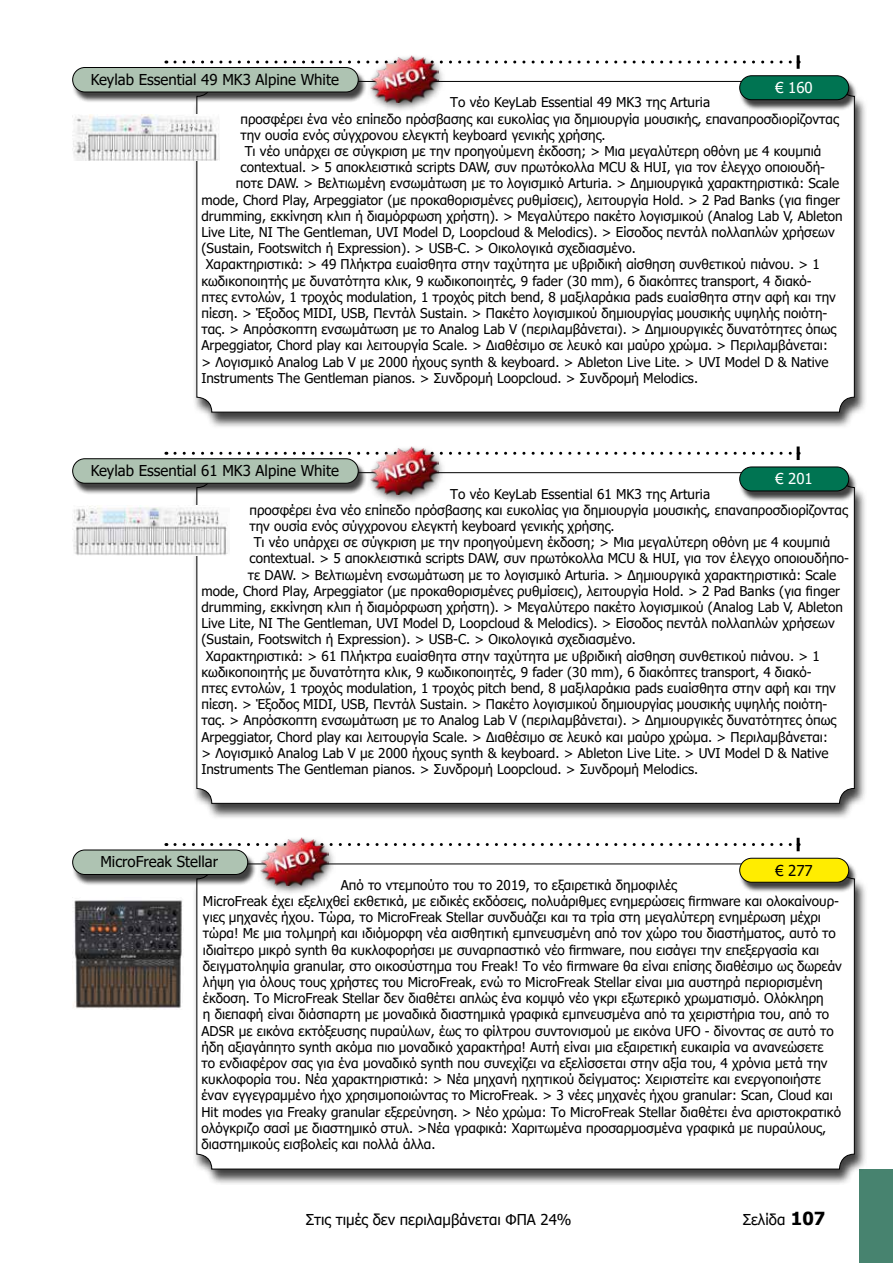
<style>
.page{position:relative;width:893px;height:1263px;background:#fff}
.page>*{position:absolute;margin:0;border:0;box-sizing:border-box;transform-origin:0 0}
.t1{font:15px "Tahoma";color:#000}
.t2{font:15px "Tahoma";color:#fff}
.t3{font:13.5px/16.2px "Tahoma";color:#000}
.s1{font-weight:700;font-size:18px}
</style>
<div class="page">
<div style="left:859px;top:1169px;width:34px;height:94px;background:#47836f"></div>
<svg style="left:175px;top:61px;width:622px;height:3px"></svg>
<hr style="left:797px;top:55px;width:3px;height:14px;background:#000">
<div style="left:192px;top:81px;width:675px;height:348px;background:#000;opacity:.75"></div>
<div style="left:197px;top:81px;width:657px;height:331px;background:#fff;border-radius:15px"></div>
<div style="left:739px;top:77px;width:119px;height:34px;background:#000;opacity:.75"></div>
<div style="left:740px;top:76px;width:109px;height:24px;background:#007452;border-radius:12px"></div>
<div style="left:739px;top:75px;width:110px;height:25px;border:1px solid #000;border-radius:12px"></div>
<img style="left:72px;top:114px;width:147px;height:47px">
<div style="left:72px;top:69px;width:295px;height:35px;background:#000;opacity:.75"></div>
<div style="left:73px;top:67px;width:285px;height:25px;background:#aec3b2;border-radius:12px"></div>
<div style="left:72px;top:67px;width:287px;height:25px;border:1px solid #000;border-radius:12px"></div>
<div style="left:366px;top:53px;width:81px;height:61px;background:#000;opacity:.75"></div>
<img style="left:369px;top:55px;width:70px;height:48px">
<svg style="left:175px;top:452px;width:622px;height:3px"></svg>
<hr style="left:797px;top:446px;width:3px;height:14px;background:#000">
<div style="left:192px;top:473px;width:675px;height:347px;background:#000;opacity:.75"></div>
<div style="left:197px;top:473px;width:657px;height:330px;background:#fff;border-radius:15px"></div>
<div style="left:739px;top:468px;width:119px;height:34px;background:#000;opacity:.75"></div>
<div style="left:740px;top:467px;width:109px;height:24px;background:#007452;border-radius:12px"></div>
<div style="left:739px;top:467px;width:110px;height:24px;border:1px solid #000;border-radius:12px"></div>
<img style="left:72px;top:506px;width:156px;height:50px">
<div style="left:72px;top:460px;width:295px;height:35px;background:#000;opacity:.75"></div>
<div style="left:73px;top:459px;width:285px;height:24px;background:#aec3b2;border-radius:12px"></div>
<div style="left:72px;top:458px;width:287px;height:26px;border:1px solid #000;border-radius:12px"></div>
<div style="left:366px;top:444px;width:81px;height:61px;background:#000;opacity:.75"></div>
<img style="left:369px;top:446px;width:70px;height:48px">
<svg style="left:175px;top:838px;width:625px;height:13px"></svg>
<div style="left:192px;top:864px;width:675px;height:322px;background:#000;opacity:.75"></div>
<div style="left:197px;top:864px;width:657px;height:305px;background:#fff;border-radius:15px"></div>
<div style="left:739px;top:860px;width:119px;height:34px;background:#000;opacity:.75"></div>
<div style="left:740px;top:858px;width:109px;height:24px;background:#ffed00;border-radius:12px"></div>
<div style="left:739px;top:858px;width:110px;height:25px;border:1px solid #000;border-radius:12px"></div>
<img style="left:72px;top:900px;width:111px;height:109px">
<div style="left:72px;top:851px;width:185px;height:35px;background:#000;opacity:.75"></div>
<div style="left:73px;top:850px;width:175px;height:24px;background:#aec3b2;border-radius:12px"></div>
<div style="left:72px;top:850px;width:176px;height:25px;border:1px solid #000;border-radius:12px"></div>
<div style="left:256px;top:835px;width:81px;height:61px;background:#000;opacity:.75"></div>
<img style="left:259px;top:838px;width:70px;height:47px">
<p class="t1" style="left:91px;top:69px;width:250px">Keylab Essential 49 ΜΚ3 Alpine White</p>
<p class="t2" style="left:775px;top:78px;width:39px">€ 160</p>
<p class="t3" style="left:450px;top:95px;width:261px">Το νέο KeyLab Essential 49 MK3 της Arturia</p>
<p class="t3" style="left:240px;top:111px;width:600px">προσφέρει ένα νέο επίπεδο πρόσβασης και ευκολίας για δημιουργία μουσικής, επαναπροσδιορίζοντας</p>
<p class="t3" style="left:240px;top:127px;width:367px">την ουσία ενός σύγχρονου ελεγκτή keyboard γενικής χρήσης.</p>
<p class="t3" style="left:245px;top:144px;width:578px">Τι νέο υπάρχει σε σύγκριση με την προηγούμενη έκδοση; &gt; Μια μεγαλύτερη οθόνη με 4 κουμπιά</p>
<p class="t3" style="left:240px;top:160px;width:586px">contextual. &gt; 5 αποκλειστικά scripts DAW, συν πρωτόκολλα MCU &amp; HUI, για τον έλεγχο οποιουδή-</p>
<p class="t3" style="left:236px;top:176px;width:605px">ποτε DAW. &gt; Βελτιωμένη ενσωμάτωση με το λογισμικό Arturia. &gt; Δημιουργικά χαρακτηριστικά: Scale</p>
<p class="t3" style="left:201px;top:192px;width:640px">mode, Chord Play, Arpeggiator (με προκαθορισμένες ρυθμίσεις), λειτουργία Hold. &gt; 2 Pad Banks (για finger</p>
<p class="t3" style="left:201px;top:208px;width:643px">drumming, εκκίνηση κλιπ ή διαμόρφωση χρήστη). &gt; Μεγαλύτερο πακέτο λογισμικού (Analog Lab V, Ableton</p>
<p class="t3" style="left:201px;top:225px;width:635px">Live Lite, NI The Gentleman, UVI Model D, Loopcloud &amp; Melodics). &gt; Είσοδος πεντάλ πολλαπλών χρήσεων</p>
<p class="t3" style="left:201px;top:241px;width:436px">(Sustain, Footswitch ή Expression). &gt; USB-C. &gt; Οικολογικά σχεδιασμένο.</p>
<p class="t3" style="left:206px;top:257px;width:616px">Χαρακτηριστικά: &gt; 49 Πλήκτρα ευαίσθητα στην ταχύτητα με υβριδική αίσθηση συνθετικού πιάνου. &gt; 1</p>
<p class="t3" style="left:201px;top:273px;width:612px">κωδικοποιητής με δυνατότητα κλικ, 9 κωδικοποιητές, 9 fader (30 mm), 6 διακόπτες transport, 4 διακό-</p>
<p class="t3" style="left:201px;top:289px;width:636px">πτες εντολών, 1 τροχός modulation, 1 τροχός pitch bend, 8 μαξιλαράκια pads ευαίσθητα στην αφή και την</p>
<p class="t3" style="left:201px;top:306px;width:627px">πίεση. &gt; Έξοδος MIDI, USB, Πεντάλ Sustain. &gt; Πακέτο λογισμικού δημιουργίας μουσικής υψηλής ποιότη-</p>
<p class="t3" style="left:201px;top:322px;width:636px">τας. &gt; Απρόσκοπτη ενσωμάτωση με το Analog Lab V (περιλαμβάνεται). &gt; Δημιουργικές δυνατότητες όπως</p>
<p class="t3" style="left:201px;top:338px;width:628px">Arpeggiator, Chord play και λειτουργία Scale. &gt; Διαθέσιμο σε λευκό και μαύρο χρώμα. &gt; Περιλαμβάνεται:</p>
<p class="t3" style="left:201px;top:354px;width:629px">&gt; Λογισμικό Analog Lab V με 2000 ήχους synth &amp; keyboard. &gt; Ableton Live Lite. &gt; UVI Model D &amp; Native</p>
<p class="t3" style="left:201px;top:370px;width:498px">Instruments The Gentleman pianos. &gt; Συνδρομή Loopcloud. &gt; Συνδρομή Melodics.</p>
<p class="t1" style="left:91px;top:461px;width:250px">Keylab Essential 61 ΜΚ3 Alpine White</p>
<p class="t2" style="left:775px;top:469px;width:39px">€ 201</p>
<p class="t3" style="left:450px;top:486px;width:261px">Το νέο KeyLab Essential 61 MK3 της Arturia</p>
<p class="t3" style="left:249px;top:502px;width:600px">προσφέρει ένα νέο επίπεδο πρόσβασης και ευκολίας για δημιουργία μουσικής, επαναπροσδιορίζοντας</p>
<p class="t3" style="left:249px;top:519px;width:367px">την ουσία ενός σύγχρονου ελεγκτή keyboard γενικής χρήσης.</p>
<p class="t3" style="left:254px;top:535px;width:578px">Τι νέο υπάρχει σε σύγκριση με την προηγούμενη έκδοση; &gt; Μια μεγαλύτερη οθόνη με 4 κουμπιά</p>
<p class="t3" style="left:249px;top:551px;width:601px">contextual. &gt; 5 αποκλειστικά scripts DAW, συν πρωτόκολλα MCU &amp; HUI, για τον έλεγχο οποιουδήπο-</p>
<p class="t3" style="left:248px;top:567px;width:590px">τε DAW. &gt; Βελτιωμένη ενσωμάτωση με το λογισμικό Arturia. &gt; Δημιουργικά χαρακτηριστικά: Scale</p>
<p class="t3" style="left:201px;top:583px;width:640px">mode, Chord Play, Arpeggiator (με προκαθορισμένες ρυθμίσεις), λειτουργία Hold. &gt; 2 Pad Banks (για finger</p>
<p class="t3" style="left:201px;top:600px;width:643px">drumming, εκκίνηση κλιπ ή διαμόρφωση χρήστη). &gt; Μεγαλύτερο πακέτο λογισμικού (Analog Lab V, Ableton</p>
<p class="t3" style="left:201px;top:616px;width:635px">Live Lite, NI The Gentleman, UVI Model D, Loopcloud &amp; Melodics). &gt; Είσοδος πεντάλ πολλαπλών χρήσεων</p>
<p class="t3" style="left:201px;top:632px;width:436px">(Sustain, Footswitch ή Expression). &gt; USB-C. &gt; Οικολογικά σχεδιασμένο.</p>
<p class="t3" style="left:206px;top:648px;width:616px">Χαρακτηριστικά: &gt; 61 Πλήκτρα ευαίσθητα στην ταχύτητα με υβριδική αίσθηση συνθετικού πιάνου. &gt; 1</p>
<p class="t3" style="left:201px;top:664px;width:612px">κωδικοποιητής με δυνατότητα κλικ, 9 κωδικοποιητές, 9 fader (30 mm), 6 διακόπτες transport, 4 διακό-</p>
<p class="t3" style="left:201px;top:681px;width:636px">πτες εντολών, 1 τροχός modulation, 1 τροχός pitch bend, 8 μαξιλαράκια pads ευαίσθητα στην αφή και την</p>
<p class="t3" style="left:201px;top:697px;width:627px">πίεση. &gt; Έξοδος MIDI, USB, Πεντάλ Sustain. &gt; Πακέτο λογισμικού δημιουργίας μουσικής υψηλής ποιότη-</p>
<p class="t3" style="left:201px;top:713px;width:636px">τας. &gt; Απρόσκοπτη ενσωμάτωση με το Analog Lab V (περιλαμβάνεται). &gt; Δημιουργικές δυνατότητες όπως</p>
<p class="t3" style="left:201px;top:729px;width:628px">Arpeggiator, Chord play και λειτουργία Scale. &gt; Διαθέσιμο σε λευκό και μαύρο χρώμα. &gt; Περιλαμβάνεται:</p>
<p class="t3" style="left:201px;top:745px;width:629px">&gt; Λογισμικό Analog Lab V με 2000 ήχους synth &amp; keyboard. &gt; Ableton Live Lite. &gt; UVI Model D &amp; Native</p>
<p class="t3" style="left:201px;top:762px;width:498px">Instruments The Gentleman pianos. &gt; Συνδρομή Loopcloud. &gt; Συνδρομή Melodics.</p>
<p class="t1" style="left:100px;top:852px;width:119px">MicroFreak Stellar</p>
<p class="t1" style="left:775px;top:860px;width:39px">€ 277</p>
<p class="t3" style="left:201px;top:877px;width:642px;text-indent:139px">Από το ντεμπούτο του το 2019, το εξαιρετικά δημοφιλές<br>MicroFreak έχει εξελιχθεί εκθετικά, με ειδικές εκδόσεις, πολυάριθμες ενημερώσεις firmware και ολοκαίνουρ&shy;γιες μηχανές ήχου. Τώρα, το MicroFreak Stellar συνδυάζει και τα τρία στη μεγαλύτερη ενημέρωση μέχρι τώρα! Με μια τολμηρή και ιδιόμορφη νέα αισθητική εμπνευσμένη από τον χώρο του διαστήματος, αυτό το ιδιαίτερο μικρό synth θα κυκλοφορήσει με συναρπαστικό νέο firmware, που εισάγει την επεξεργασία και δειγματοληψία granular, στο οικοσύστημα του Freak! Το νέο firmware θα είναι επίσης διαθέσιμο ως δωρεάν λήψη για όλους τους χρήστες του MicroFreak, ενώ το MicroFreak Stellar είναι μια αυστηρά περιορισμένη έκδοση. Το MicroFreak Stellar δεν διαθέτει απλώς ένα κομψό νέο γκρι εξωτερικό χρωματισμό. Ολόκληρη<br>η διεπαφή είναι διάσπαρτη με μοναδικά διαστημικά γραφικά εμπνευσμένα από τα χειριστήρια του, από το ADSR με εικόνα εκτόξευσης πυραύλων, έως το φίλτρου συντονισμού με εικόνα UFO - δίνοντας σε αυτό το ήδη αξιαγάπητο synth ακόμα πιο μοναδικό χαρακτήρα! Αυτή είναι μια εξαιρετική ευκαιρία να ανανεώσετε<br>το ενδιαφέρον σας για ένα μοναδικό synth που συνεχίζει να εξελίσσεται στην αξία του, 4 χρόνια μετά την κυκλοφορία του. Νέα χαρακτηριστικά: &gt; Νέα μηχανή ηχητικού δείγματος: Χειριστείτε και ενεργοποιήστε έναν εγγεγραμμένο ήχο χρησιμοποιώντας το MicroFreak. &gt; 3 νέες μηχανές ήχου granular: Scan, Cloud και Hit modes για Freaky granular εξερεύνηση. &gt; Νέο χρώμα: Το MicroFreak Stellar διαθέτει ένα αριστοκρατικό ολόγκριζο σασί με διαστημικό στυλ. &gt;Νέα γραφικά: Χαριτωμένα προσαρμοσμένα γραφικά με πυραύλους, διαστημικούς εισβολείς και πολλά άλλα.</p>
<p class="t1" style="left:306px;top:1209px;width:267px">Στις τιμές δεν περιλαμβάνεται ΦΠΑ 24%</p>
<p class="t1" style="left:743px;top:1209px;width:84px">Σελίδα <span class="s1">107</span></p>
</div>
